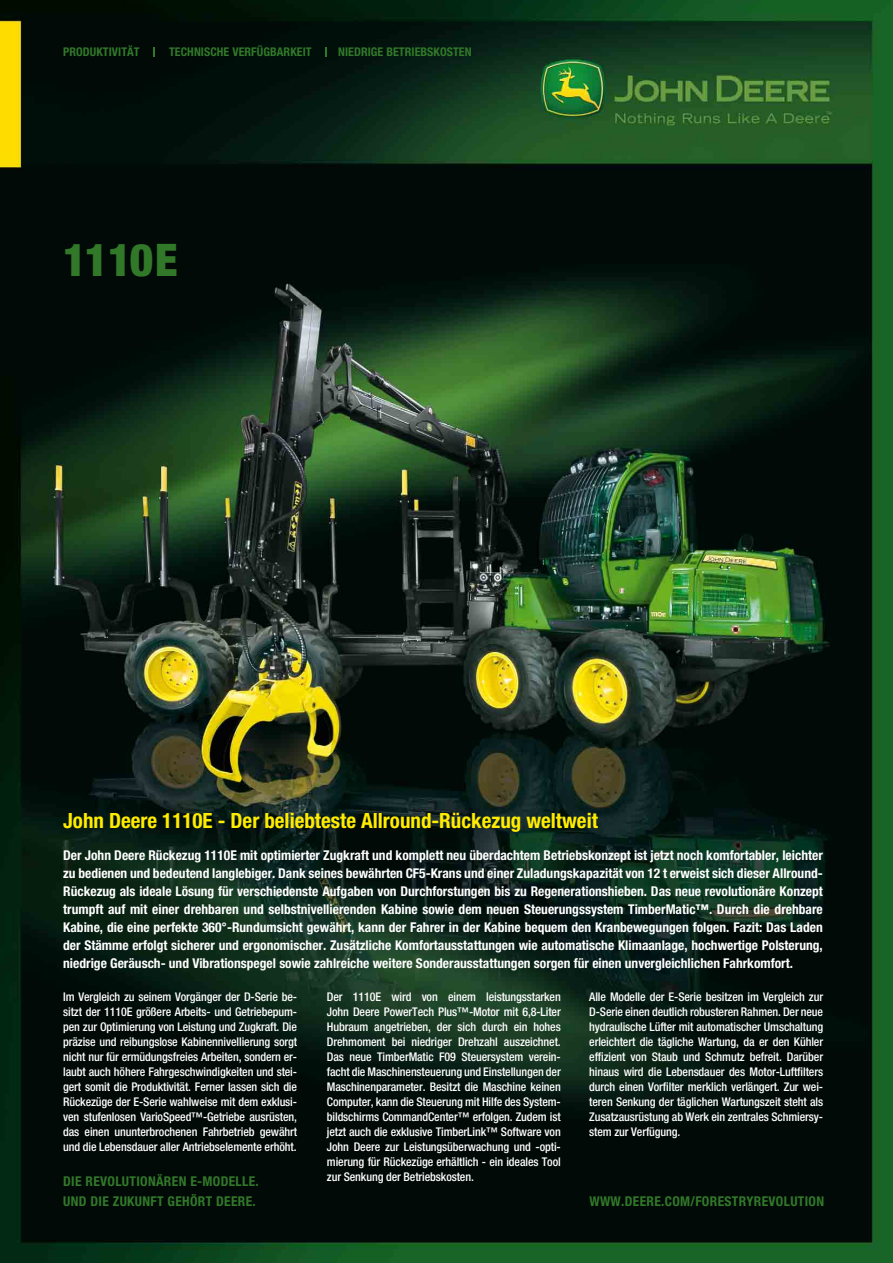
<style>
.page{position:relative;width:893px;height:1263px;background:#fff}
.page>*{position:absolute;margin:0;border:0;box-sizing:border-box;transform-origin:0 0}
.t1{font:900 condensed 45px "Helvetica Neue";letter-spacing:-.02em;color:#317829}
.t2{font:700 condensed 21px "Helvetica Neue";color:#ffec00}
.t3{font:700 condensed 13.5px/18px "Helvetica Neue";color:#fff;text-align:justify}
.t4{font:700 condensed 13.5px/19.5px "Helvetica Neue";letter-spacing:.025em;color:#317829}
.t5{font:500 condensed 12px/15px "Helvetica Neue";letter-spacing:-.01em;color:#fff;text-align:justify}
.t6{font:700 condensed 12px "Helvetica Neue";letter-spacing:.005em;color:#317829}
</style>
<div class="page">
<img style="left:0;top:0;width:893px;height:1263px">
<p class="t6" style="left:63px;top:48px;width:78px">PRODUKTIVITÄT</p>
<p class="t6" style="left:169px;top:48px;width:144px">TECHNISCHE VERFÜGBARKEIT</p>
<p class="t6" style="left:338px;top:48px;width:135px">NIEDRIGE BETRIEBSKOSTEN</p>
<h1 class="t1" style="left:63px;top:244px;width:116px">1110E</h1>
<h2 class="t2" style="left:63px;top:813px;width:536px">John Deere 1110E - Der beliebteste Allround-Rückezug weltweit</h2>
<p class="t3" style="left:63px;top:847px;width:761px">Der John Deere Rückezug 1110E mit optimierter Zugkraft und komplett neu überdachtem Betriebskonzept ist jetzt noch komfortabler, leichter zu bedienen und bedeutend langlebiger. Dank seines bewährten CF5-Krans und einer Zuladungskapazität von 12 t erweist sich dieser Allround-Rückezug als ideale Lösung für verschiedenste Aufgaben von Durchforstungen bis zu Regenerationshieben. Das neue revolutionäre Konzept trumpft auf mit einer drehbaren und selbstnivellierenden Kabine sowie dem neuen Steuerungssystem TimberMatic™. Durch die drehbare Kabine, die eine perfekte 360°-Rundumsicht gewährt, kann der Fahrer in der Kabine bequem den Kranbewegungen folgen. Fazit: Das Laden der Stämme erfolgt sicherer und ergonomischer. Zusätzliche Komfortausstattungen wie automatische Klimaanlage, hochwertige Polsterung, niedrige Geräusch- und Vibrationspegel sowie zahlreiche weitere Sonderausstattungen sorgen für einen unvergleichlichen Fahrkomfort.</p>
<p class="t5" style="left:63px;top:990px;width:235px">Im Vergleich zu seinem Vorgänger der D-Serie be&shy;sitzt der 1110E größere Arbeits- und Getriebepum&shy;pen zur Optimierung von Leistung und Zugkraft. Die präzise und reibungslose Kabinennivellierung sorgt nicht nur für ermüdungsfreies Arbeiten, sondern er&shy;laubt auch höhere Fahrgeschwindigkeiten und stei&shy;gert somit die Produktivität. Ferner lassen sich die Rückezüge der E-Serie wahlweise mit dem exklusi&shy;ven stufenlosen VarioSpeed™-Getriebe ausrüsten, das einen ununterbrochenen Fahrbetrieb gewährt und die Lebensdauer aller Antriebselemente erhöht.</p>
<p class="t5" style="left:327px;top:990px;width:235px">Der 1110E wird von einem leistungsstarken John Deere PowerTech Plus™-Motor mit 6,8-Liter Hubraum angetrieben, der sich durch ein hohes Drehmoment bei niedriger Drehzahl auszeichnet.<br>Das neue TimberMatic F09 Steuersystem verein&shy;facht die Maschinensteuerung und Einstellungen der Maschinenparameter. Besitzt die Maschine keinen Computer, kann die Steuerung mit Hilfe des System&shy;bildschirms CommandCenter™ erfolgen. Zudem ist jetzt auch die exklusive TimberLink™ Software von John Deere zur Leistungsüberwachung und -opti&shy;mierung für Rückezüge erhältlich - ein ideales Tool zur Senkung der Betriebskosten.</p>
<p class="t5" style="left:589px;top:990px;width:235px">Alle Modelle der E-Serie besitzen im Vergleich zur D-Serie einen deutlich robusteren Rahmen. Der neue hydraulische Lüfter mit automatischer Umschaltung erleichtert die tägliche Wartung, da er den Kühler effizient von Staub und Schmutz befreit. Darüber hinaus wird die Lebensdauer des Motor-Luftfilters durch einen Vorfilter merklich verlängert. Zur wei&shy;teren Senkung der täglichen Wartungszeit steht als Zusatzausrüstung ab Werk ein zentrales Schmiersy&shy;stem zur Verfügung.</p>
<p class="t4" style="left:589px;top:1193px;width:236px">WWW.DEERE.COM/FORESTRYREVOLUTION</p>
<p class="t4" style="left:63px;top:1173px;width:197px">DIE REVOLUTIONÄREN E-MODELLE.<br>UND DIE ZUKUNFT GEHÖRT DEERE.</p>
</div>
